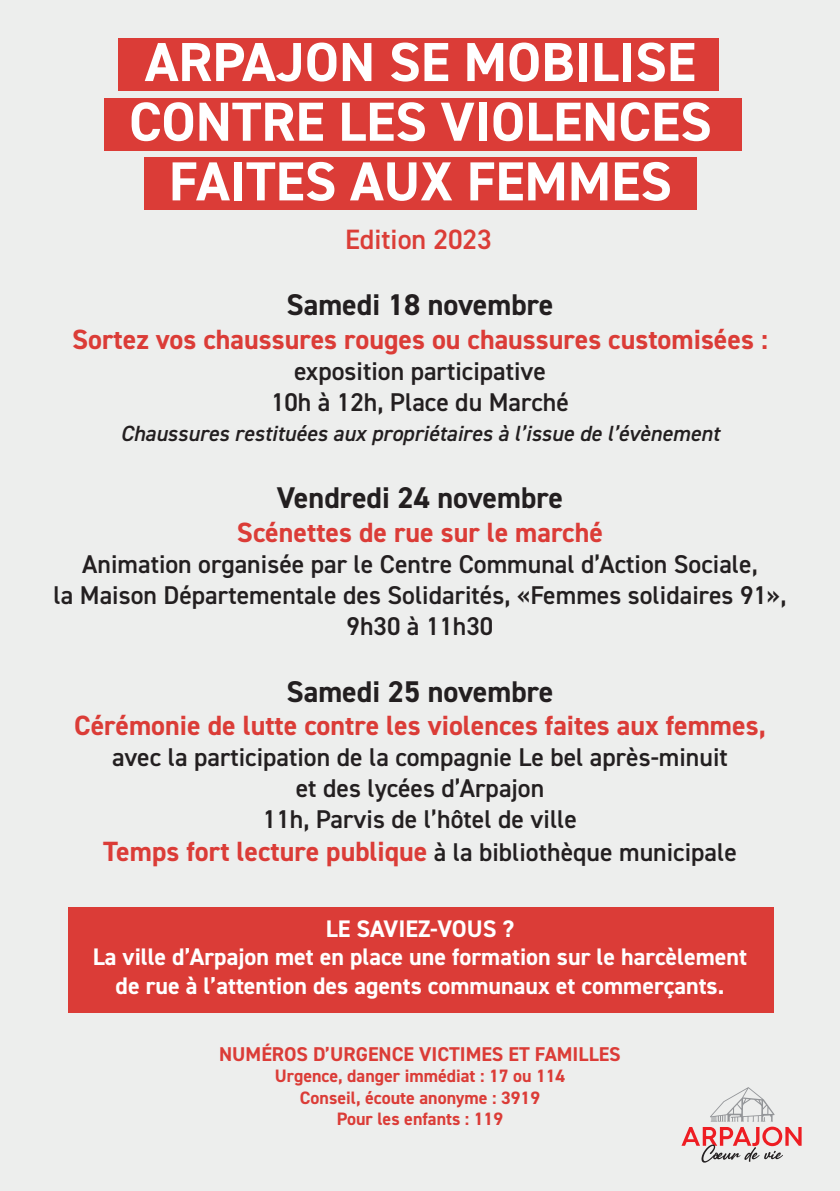
<style>
.page{position:relative;width:840px;height:1191px;background:#fff}
.page>*{position:absolute;margin:0;border:0;box-sizing:border-box;transform-origin:0 0}
.t1{font:700 55px/59.6px "DIN2014";color:#fff;text-align:center}
.t2{font:700 30px "DIN2014";color:#231f20}
.t3{font:600 28px "DIN2014";color:#db3d37}
.t4{font:700 27.8px "DIN2014";color:#db3c37}
.t5{font:600 25.8px/30.8px "DIN2014";color:#231f20;text-align:center}
.t6{font:700 24px/28.8px "DIN2014";color:#fff;text-align:center}
.t7{font:italic 600 22px "DIN2014";color:#231f20}
.t8{font:700 20px "DIN2014";color:#db3c37}
.t9{font:700 18px/21.6px "DIN2014";color:#db3c37;text-align:center}
.s1{font-weight:700;font-size:27.8px;color:#db3c37}
</style>
<div class="page">
<div style="left:0;top:0;width:839px;height:1191px;background:#edeeed"></div>
<div style="left:118px;top:38px;width:600px;height:52px;background:#db3c37"></div>
<div style="left:104px;top:98px;width:637px;height:52px;background:#db3c37"></div>
<div style="left:144px;top:158px;width:552px;height:52px;background:#db3c37"></div>
<svg style="left:681px;top:1087px;width:120px;height:75px"></svg>
<div style="left:68px;top:907px;width:704px;height:106px;background:#db3c37"></div>
<h1 class="t1" style="left:129px;top:32px;width:584px">ARPAJON SE MOBILISE<br>CONTRE LES VIOLENCES<br>FAITES AUX FEMMES</h1>
<p class="t3" style="left:345px;top:220px;width:148px">Edition 2023</p>
<p class="t2" style="left:286px;top:285px;width:268px">Samedi 18 novembre</p>
<p class="t4" style="left:72px;top:321px;width:697px">Sortez vos chaussures rouges ou chaussures customisées :</p>
<p class="t5" style="left:271px;top:355px;width:299px">exposition participative<br>10h à 12h, Place du Marché</p>
<p class="t7" style="left:120px;top:419px;width:600px">Chaussures restituées aux propriétaires à l’issue de l’évènement</p>
<p class="t2" style="left:277px;top:478px;width:288px">Vendredi 24 novembre</p>
<p class="t4" style="left:237px;top:514px;width:367px">Scénettes de rue sur le marché</p>
<p class="t5" style="left:53px;top:548px;width:734px">Animation organisée par le Centre Communal d’Action Sociale,<br>la Maison Départementale des Solidarités, «Femmes solidaires 91»,<br>9h30 à 11h30</p>
<p class="t2" style="left:286px;top:671px;width:268px">Samedi 25 novembre</p>
<p class="t4" style="left:74px;top:707px;width:692px">Cérémonie de lutte contre les violences faites aux femmes,</p>
<p class="t5" style="left:112px;top:741px;width:617px">avec la participation de la compagnie Le bel après-minuit et des lycées d’Arpajon<br>11h, Parvis de l’hôtel de ville</p>
<p class="t5" style="left:103px;top:836px;width:635px"><span class="s1">Temps fort lecture publique</span> à la bibliothèque municipale</p>
<p class="t6" style="left:93px;top:913px;width:655px">LE SAVIEZ-VOUS ?<br>La ville d’Arpajon met en place une formation sur le harcèlement de rue à l’attention des agents communaux et commerçants.</p>
<p class="t8" style="left:219px;top:1040px;width:403px">NUMÉROS D’URGENCE VICTIMES ET FAMILLES</p>
<p class="t9" style="left:274px;top:1065px;width:292px">Urgence, danger immédiat : 17 ou 114<br>Conseil, écoute anonyme : 3919<br>Pour les enfants : 119</p>
</div>
